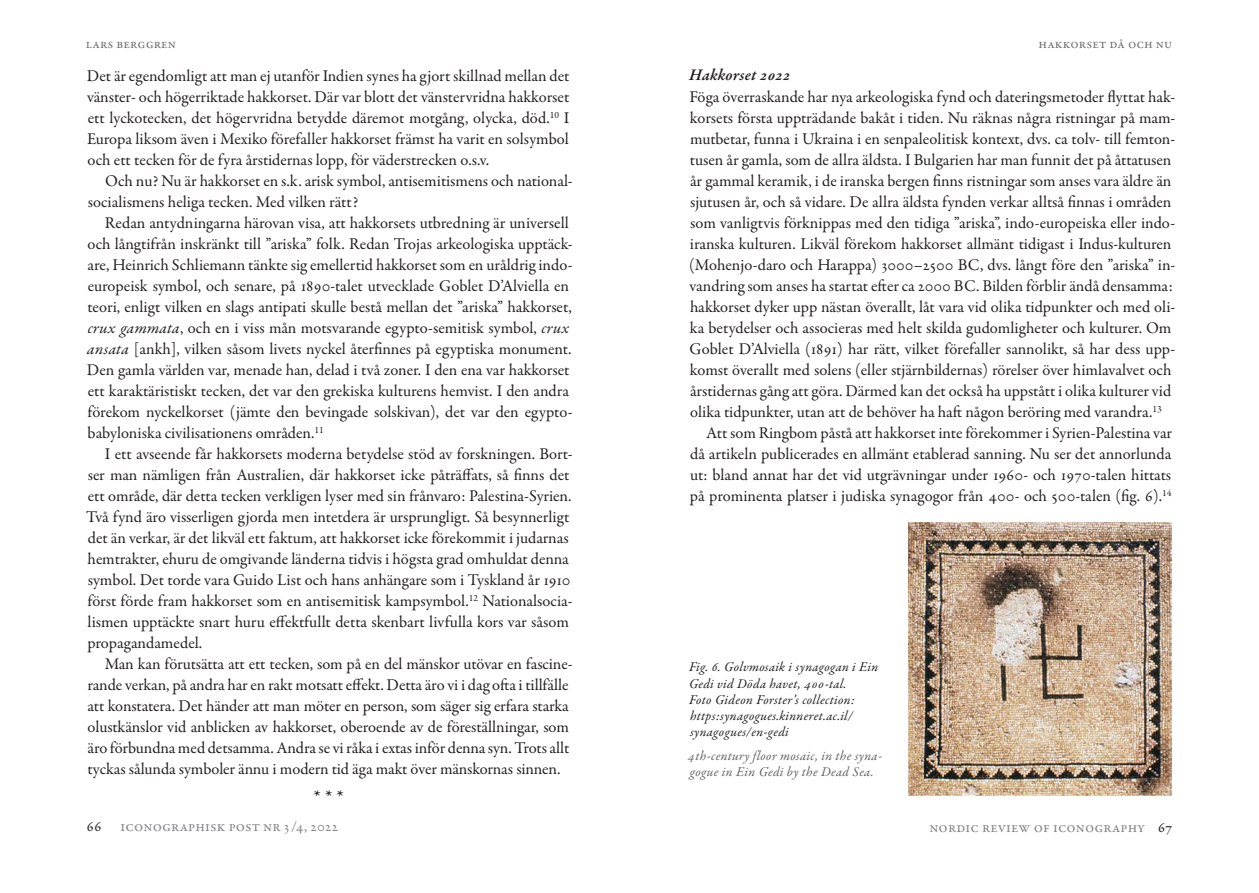
<style>
.page{position:relative;width:1259px;height:893px;background:#fff}
.page>*{position:absolute;margin:0;border:0;box-sizing:border-box;transform-origin:0 0}
.Brödtext{font:italic 21px "Garamond Premr Pro";color:#231f20}
.Brödtext_indrag{font:16.5px/21px "Garamond Premr Pro";letter-spacing:-.005em;color:#231f20}
.Brödtext-2{font:16.5px/21px "Garamond Premr Pro";letter-spacing:-.005em;color:#231f20}
.Brödtext-3{font:italic 600 16.5px "Garamond Premr Pro";letter-spacing:.015em;color:#231f20}
.t1{font:15px "Garamond Premr Pro";letter-spacing:.01em;color:#808285}
.t2{font:15px "Garamond Premr Pro";color:#231f20}
.Bildtext{font:italic 13.5px/16.2px "Garamond Premr Pro";letter-spacing:.025em;color:#231f20}
.Captions_in_English{font:italic 13.5px/16.2px "Garamond Premr Pro";letter-spacing:.025em;color:#636366}
.t3{font:13.5px "Garamond Premr Pro";letter-spacing:.01em;color:#6c6d70}
.s1{font-style:italic}
.s2{color:#231f20}
</style>
<div class="page">
<img style="left:908px;top:522px;width:264px;height:273px">
<p class="t3" style="left:86px;top:35px;width:92px">lars berggren</p>
<p class="t3" style="left:1038px;top:36px;width:135px">hakkorset då och nu</p>
<p class="Brödtext_indrag" style="left:87px;top:66px;width:484px;text-align:justify">Det är egendomligt att man ej utanför Indien synes ha gjort skillnad mellan det vänster- och högerriktade hakkorset. Där var blott det vänstervridna hakkorset ett lyckotecken, det högervridna betydde däremot motgång, olycka, död.<sup>10</sup> I Europa liksom även i Mexiko förefaller hakkorset främst ha varit en solsymbol och ett tecken för de fyra årstidernas lopp, för väderstrecken o.s.v.</p>
<p class="Brödtext_indrag" style="left:88px;top:171px;width:486px;text-indent:17px">Och nu? Nu är hakkorset en s.k. arisk symbol, antisemitismens och national&shy;socialismens heliga tecken. Med vilken rätt?</p>
<p class="Brödtext_indrag" style="left:87px;top:213px;width:487px;text-indent:18px">Redan antydningarna härovan visa, att hakkorsets utbredning är universell och långtifrån inskränkt till ”ariska” folk. Redan Trojas arkeologiska upptäck&shy;are, Heinrich Schliemann tänkte sig emellertid hakkorset som en uråldrig indo&shy;europeisk symbol, och senare, på 1890-talet utvecklade Goblet D’Alviella en teori, enligt vilken en slags antipati skulle bestå mellan det ”ariska” hakkorset, <span class="s1">crux gammata</span>, och en i viss mån motsvarande egypto-semitisk symbol, <span class="s1">crux ansata</span> [ankh], vilken såsom livets nyckel återfinnes på egyptiska monument.<br>Den gamla världen var, menade han, delad i två zoner. I den ena var hakkorset ett karaktäristiskt tecken, det var den grekiska kulturens hemvist. I den andra förekom nyckelkorset (jämte den bevingade solskivan), det var den egypto&shy;babyloniska civilisationens områden.<sup>11</sup></p>
<p class="Brödtext_indrag" style="left:86px;top:444px;width:488px;text-indent:19px">I ett avseende får hakkorsets moderna betydelse stöd av forskningen. Bort&shy;ser man nämligen från Australien, där hakkorset icke påträffats, så finns det ett område, där detta tecken verkligen lyser med sin frånvaro: Palestina-Syrien.<br>Två fynd äro visserligen gjorda men intetdera är ursprungligt. Så besynnerligt det än verkar, är det likväl ett faktum, att hakkorset icke förekommit i judarnas hemtrakter, ehuru de omgivande länderna tidvis i högsta grad omhuldat denna symbol. Det torde vara Guido List och hans anhängare som i Tyskland år 1910 först förde fram hakkorset som en antisemitisk kampsymbol.<sup>12</sup> Nationalsocia&shy;lismen upptäckte snart huru effektfullt detta skenbart livfulla kors var såsom propagandamedel.</p>
<p class="Brödtext_indrag" style="left:87px;top:654px;width:487px;text-indent:17px">Man kan förutsätta att ett tecken, som på en del mänskor utövar en fascine&shy;rande verkan, på andra har en rakt motsatt effekt. Detta äro vi i dag ofta i tillfälle att konstatera. Det händer att man möter en person, som säger sig erfara starka olustkänslor vid anblicken av hakkorset, oberoende av de föreställningar, som äro förbundna med detsamma. Andra se vi råka i extas inför denna syn. Trots allt tyckas sålunda symboler ännu i modern tid äga makt över mänskornas sinnen.</p>
<p class="Brödtext-3" style="left:689px;top:64px;width:103px">Hakkorset 2022</p>
<p class="Brödtext-2" style="left:689px;top:87px;width:487px">Föga överraskande har nya arkeologiska fynd och dateringsmetoder flyttat hak&shy;korsets första uppträdande bakåt i tiden. Nu räknas några ristningar på mam&shy;mutbetar, funna i Ukraina i en senpaleolitisk kontext, dvs. ca tolv- till femton&shy;tusen år gamla, som de allra äldsta. I Bulgarien har man funnit det på åttatusen år gammal keramik, i de iranska bergen finns ristningar som anses vara äldre än sjutusen år, och så vidare. De allra äldsta fynden verkar alltså finnas i områden som vanligtvis förknippas med den tidiga ”ariska”, indo-europeiska eller indo&shy;iranska kulturen. Likväl förekom hakkorset allmänt tidigast i Indus-kulturen (Mohenjo-daro och Harappa) 3000–2500 BC, dvs. långt före den ”ariska” in&shy;vandring som anses ha startat efter ca 2000 BC. Bilden förblir ändå densamma: hakkorset dyker upp nästan överallt, låt vara vid olika tidpunkter och med oli&shy;ka betydelser och associeras med helt skilda gudomligheter och kulturer. Om Goblet D’Alviella (1891) har rätt, vilket förefaller sannolikt, så har dess upp&shy;komst överallt med solens (eller stjärnbildernas) rörelser över himlavalvet och årstidernas gång att göra. Därmed kan det också ha uppstått i olika kulturer vid olika tidpunkter, utan att de behöver ha haft någon beröring med varandra.<sup>13</sup></p>
<p class="Brödtext_indrag" style="left:690px;top:423px;width:484px;text-align:justify;text-indent:16px">Att som Ringbom påstå att hakkorset inte förekommer i Syrien-Palestina var då artikeln publicerades en allmänt etablerad sanning. Nu ser det annorlunda ut: bland annat har det vid utgrävningar under 1960- och 1970-talen hittats på prominenta platser i judiska synagogor från 400- och 500-talen (fig. 6).<sup>14</sup></p>
<p class="Bildtext" style="left:689px;top:660px;width:191px">Fig. 6. Golvmosaik i synagogan i Ein<br>Gedi vid Döda havet, 400-tal.</p>
<p class="Bildtext" style="left:689px;top:692px;width:167px">Foto Gideon Forster’s collection: https:synagogues.kinneret.ac.il/</p>
<p class="Bildtext" style="left:690px;top:724px;width:100px">synagogues/en-gedi</p>
<p class="Captions_in_English" style="left:688px;top:748px;width:196px">4th-century floor mosaic, in the syna&shy;gogue in Ein Gedi by the Dead Sea.</p>
<p class="Brödtext" style="left:311px;top:784px;width:32px">***</p>
<p class="t2" style="left:87px;top:817px;width:17px">66</p>
<p class="t1" style="left:121px;top:817px;width:219px">iconographisk post nr 3/4, 2022</p>
<p class="t1" style="left:929px;top:818px;width:244px">nordic review of iconography <span class="s2">67</span></p>
</div>
